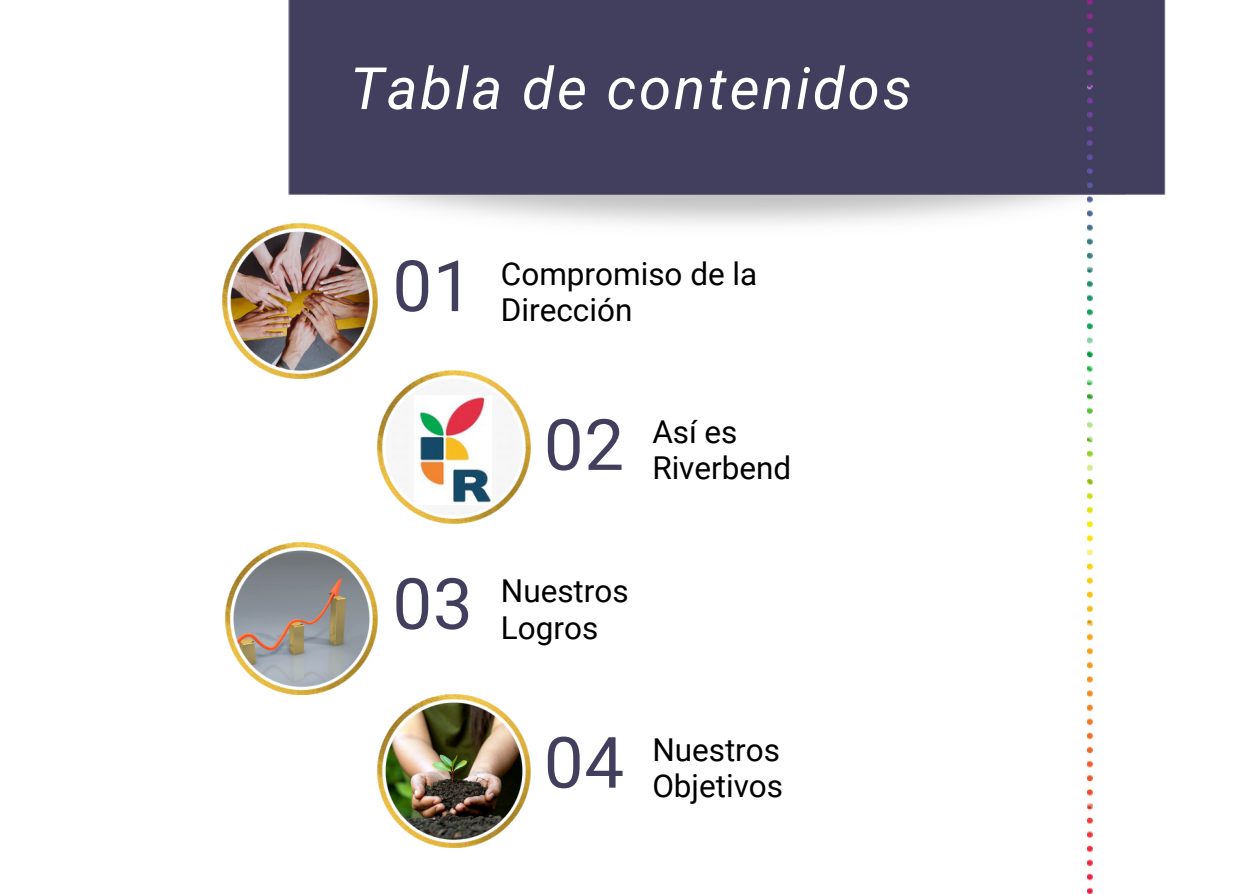
<style>
.page{position:relative;width:1233px;height:894px;background:#fff}
.page>*{position:absolute;margin:0;border:0;box-sizing:border-box;transform-origin:0 0}
.t1{font:70.8px "Roboto";letter-spacing:.01em;color:#423e5e}
.t2{font:italic 58.35px "Roboto";letter-spacing:.045em;color:#fff}
.t3{font:31.5px/36px "Roboto";color:#000}
</style>
<div class="page">
<img style="left:288px;top:0;width:878px;height:224px">
<img style="left:1087px;top:0;width:6px;height:893px">
<img style="left:226px;top:542px;width:152px;height:152px">
<img style="left:223px;top:223px;width:155px;height:155px">
<img style="left:378px;top:370px;width:153px;height:153px">
<img style="left:414px;top:395px;width:77px;height:109px">
<img style="left:378px;top:694px;width:153px;height:153px">
<p class="t2" style="left:350px;top:55px;width:563px">Tabla de contenidos</p>
<p class="t1" style="left:392px;top:245px;width:82px">01</p>
<p class="t3" style="left:501px;top:256px;width:258px">Compromiso de la<br>Dirección</p>
<p class="t1" style="left:544px;top:404px;width:82px">02</p>
<p class="t3" style="left:652px;top:414px;width:87px">Así es</p>
<p class="t3" style="left:652px;top:450px;width:140px">Riverbend</p>
<p class="t1" style="left:392px;top:563px;width:82px">03</p>
<p class="t3" style="left:501px;top:573px;width:129px">Nuestros</p>
<p class="t3" style="left:501px;top:609px;width:99px">Logros</p>
<p class="t1" style="left:544px;top:721px;width:82px">04</p>
<p class="t3" style="left:652px;top:732px;width:129px">Nuestros</p>
<p class="t3" style="left:652px;top:768px;width:132px">Objetivos</p>
</div>
